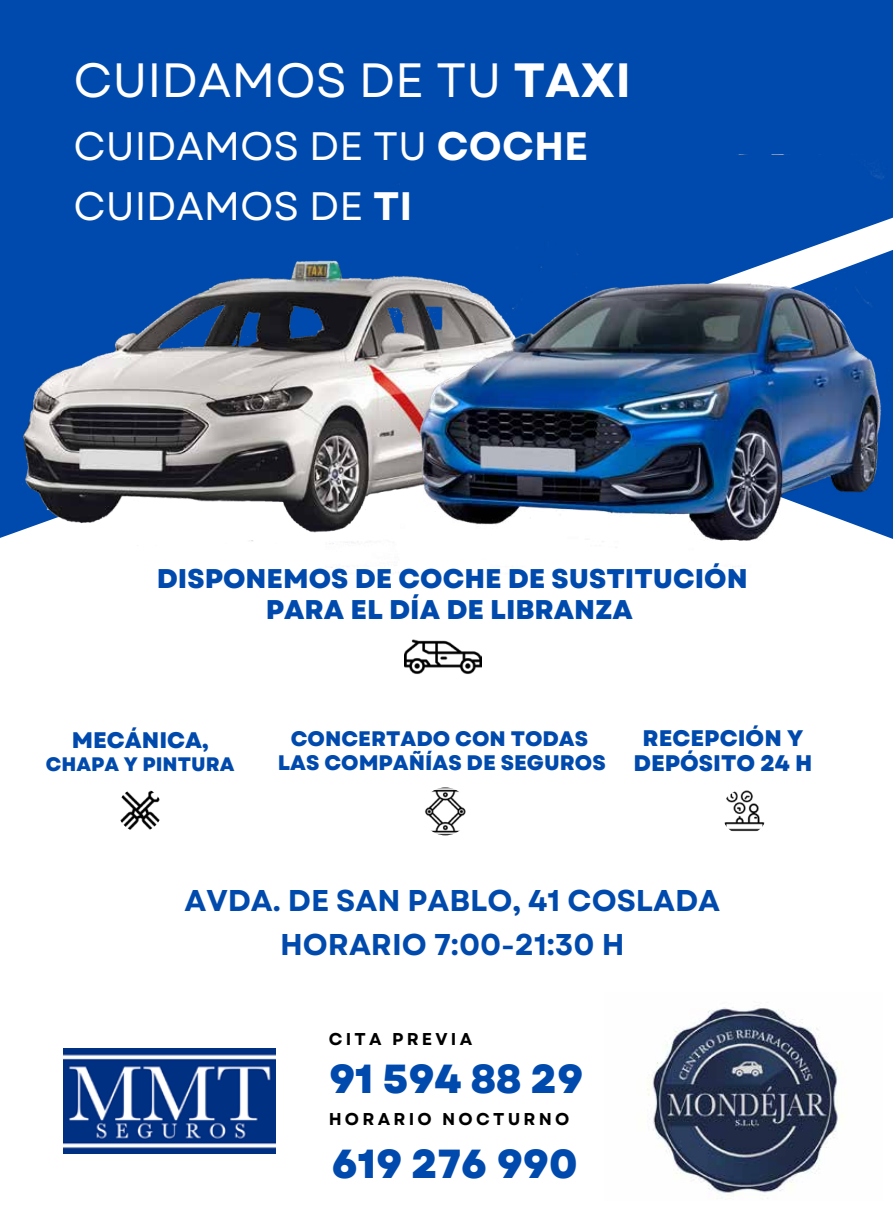
<style>
.page{position:relative;width:893px;height:1212px;background:#fff}
.page>*{position:absolute;margin:0;border:0;box-sizing:border-box;transform-origin:0 0}
.t1{font:48px "Garet";color:#fff}
.t2{font:800 40.5px "Garet";color:#004aad}
.t3{font:39.75px/59.7px "Garet";color:#fff}
.t4{font:700 30px/44px "Garet";color:#004aad;text-align:center}
.t5{font:800 27px/30.5px "Garet";color:#004aad;text-align:center}
.t6{font:800 22.5px/24.8px "Garet";color:#004aad;text-align:center}
.t7{font:800 21px/23.7px "Garet";color:#004aad;text-align:center}
.t8{font:800 19.5px "Garet";color:#004aad}
.t9{font:700 17.1px "Garet";letter-spacing:.19em;color:#000}
.s1{font-weight:700}
</style>
<div class="page">
<div style="left:0;top:0;width:893px;height:538px;background:#004aad"></div>
<img style="left:421px;top:787px;width:48px;height:48px;border-radius:24px">
<img style="left:118px;top:787px;width:44px;height:45px;border-radius:22px">
<img style="left:721px;top:789px;width:46px;height:46px;border-radius:23px">
<img style="left:647px;top:1007px;width:196px;height:187px">
<img style="left:64px;top:1049px;width:211px;height:104px">
<img style="left:10px;top:195px;width:315px;height:346px">
<img style="left:325px;top:155px;width:568px;height:519px">
<hr style="left:622px;top:155px;width:271px;height:4px;background:#004aad">
<h1 class="t1" style="left:73px;top:51px;width:559px">CUIDAMOS DE TU <span class="s1">TAXI</span></h1>
<h3 class="t3" style="left:73px;top:118px;width:516px">CUIDAMOS DE TU <span class="s1">COCHE<br></span>CUIDAMOS DE <span class="s1">TI</span></h3>
<p class="t5" style="left:157px;top:564px;width:592px">DISPONEMOS DE COCHE DE SUSTITUCIÓN<br>PARA EL DÍA DE LIBRANZA</p>
<p class="t6" style="left:72px;top:729px;width:139px">MECÁNICA,</p>
<p class="t8" style="left:46px;top:751px;width:190px">CHAPA Y PINTURA</p>
<p class="t7" style="left:278px;top:728px;width:329px">CONCERTADO CON TODAS<br>LAS COMPAÑÍAS DE SEGUROS</p>
<p class="t6" style="left:633px;top:727px;width:181px">RECEPCIÓN Y<br>DEPÓSITO 24 H</p>
<p class="t4" style="left:184px;top:880px;width:537px">AVDA. DE SAN PABLO, 41 COSLADA<br>HORARIO 7:00-21:30 H</p>
<p class="t9" style="left:329px;top:1028px;width:145px">CITA PREVIA</p>
<h2 class="t2" style="left:329px;top:1053px;width:256px">91 594 88 29</h2>
<p class="t9" style="left:329px;top:1109px;width:242px">HORARIO NOCTURNO</p>
<h2 class="t2" style="left:332px;top:1139px;width:247px">619 276 990</h2>
</div>
